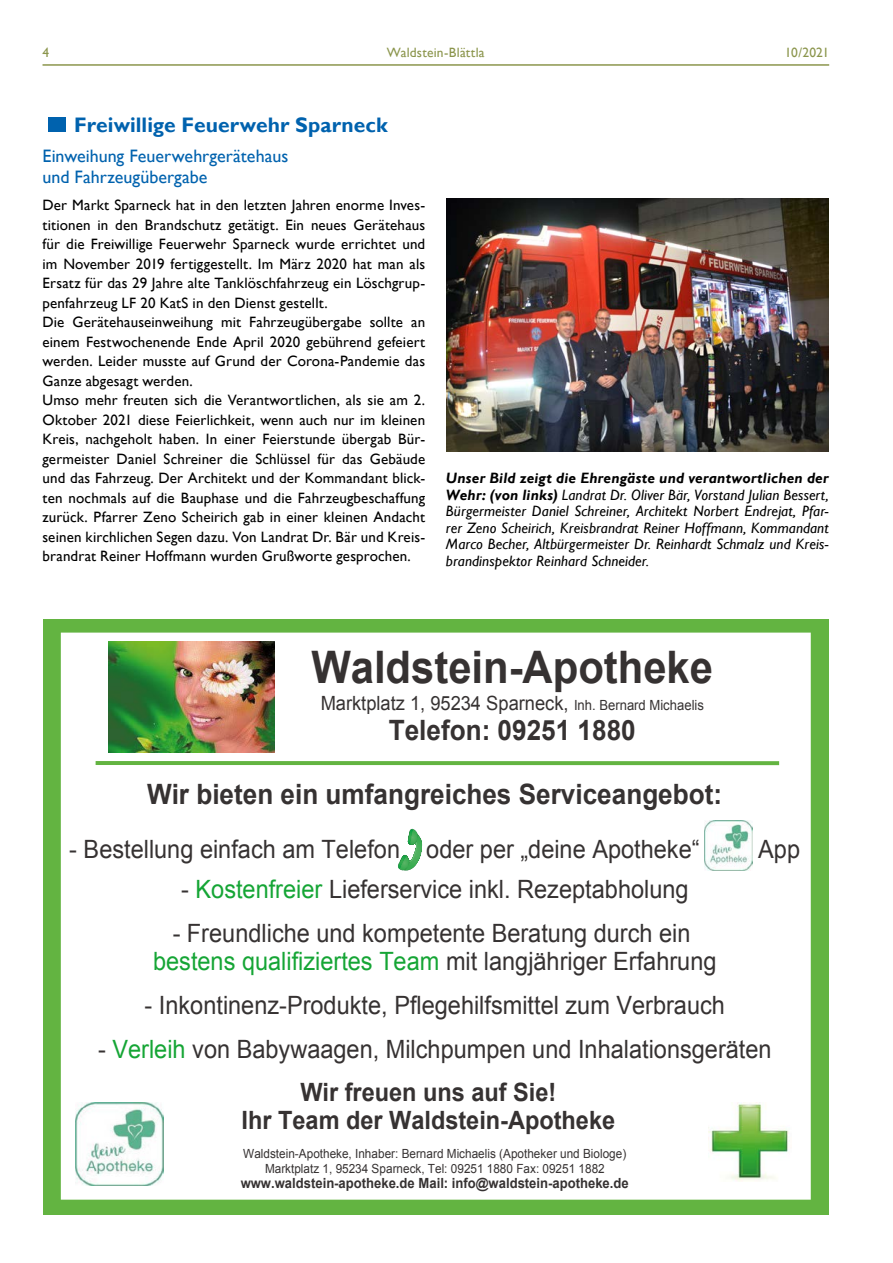
<style>
.page{position:relative;width:893px;height:1263px;background:#fff}
.page>*{position:absolute;margin:0;border:0;box-sizing:border-box;transform-origin:0 0}
.t1{font:700 44.85px "Arial";color:#363232;scale:.93 1}
.t2{font:700 28.05px "Arial";color:#363232;scale:.93 1}
.t3{font:25.2px/28.2px "Arial";color:#363232;text-align:center;scale:.93 1}
.t4{font:700 25.2px/28.3px "Arial";color:#363232;text-align:center;scale:.93 1}
.t5{font:700 21px "Gill Sans";color:#0062ae}
.t6{font:19.65px "Arial";color:#363232;scale:.93 1}
.t7{font:18px/21px "Gill Sans";color:#0062ae}
.t8{font:15px/19.5px "Gill Sans";letter-spacing:.01em;color:#000}
.t9{font:italic 15px/16.5px "Gill Sans";letter-spacing:.01em;color:#000;text-align:justify}
.t10{font:700 13.95px "Arial";color:#363232;scale:.93 1}
.t11{font:13.5px "Gill Sans";letter-spacing:.015em;color:#8b954c}
.t12{font:12.6px/14.1px "Arial";color:#363232;text-align:center;scale:.93 1}
.s1{font-weight:700}
.s2{font-size:13.95px}
.s3{color:#15a535}
</style>
<div class="page">
<hr style="left:43px;top:64px;width:786px;height:2px;background:#8b954c">
<div style="left:48px;top:117px;width:18px;height:15px;background:#0062ae"></div>
<img style="left:446px;top:199px;width:383px;height:252px">
<div style="left:43px;top:620px;width:785px;height:595px;background:#63b441"></div>
<div style="left:61px;top:633px;width:750px;height:567px;background:#fff"></div>
<img style="left:709px;top:1102px;width:82px;height:79px">
<svg style="left:96px;top:761px;width:683px;height:4px"></svg>
<img style="left:109px;top:641px;width:165px;height:111px">
<svg style="left:398px;top:829px;width:24px;height:43px"></svg>
<img style="left:705px;top:821px;width:48px;height:49px">
<img style="left:76px;top:1102px;width:88px;height:84px">
<p class="t11" style="left:43px;top:45px;width:8px">4</p>
<p class="t11" style="left:387px;top:45px;width:99px">Waldstein-Blättla</p>
<p class="t11" style="left:785px;top:45px;width:46px">10/2021</p>
<h3 class="t5" style="left:74px;top:112px;width:315px">Freiwillige Feuerwehr Sparneck</h3>
<p class="t7" style="left:43px;top:145px;width:247px">Einweihung Feuerwehrgerätehaus und Fahrzeugübergabe</p>
<p class="t8" style="left:43px;top:195px;width:384px">Der Markt Sparneck hat in den letzten Jahren enorme Inves&shy;titionen in den Brandschutz getätigt. Ein neues Gerätehaus für die Freiwillige Feuerwehr Sparneck wurde errichtet und im November 2019 fertiggestellt. Im März 2020 hat man als Ersatz für das 29 Jahre alte Tanklöschfahrzeug ein Löschgrup&shy;penfahrzeug LF 20 KatS in den Dienst gestellt.<br>Die Gerätehauseinweihung mit Fahrzeugübergabe sollte an einem Festwochenende Ende April 2020 gebührend gefeiert werden. Leider musste auf Grund der Corona-Pandemie das Ganze abgesagt werden.<br>Umso mehr freuten sich die Verantwortlichen, als sie am 2.<br>Oktober 2021 diese Feierlichkeit, wenn auch nur im kleinen Kreis, nachgeholt haben. In einer Feierstunde übergab Bür&shy;germeister Daniel Schreiner die Schlüssel für das Gebäude und das Fahrzeug. Der Architekt und der Kommandant blick&shy;ten nochmals auf die Bauphase und die Fahrzeugbeschaffung zurück. Pfarrer Zeno Scheirich gab in einer kleinen Andacht seinen kirchlichen Segen dazu. Von Landrat Dr. Bär und Kreis&shy;brandrat Reiner Hoffmann wurden Grußworte gesprochen.</p>
<p class="t9" style="left:446px;top:470px;width:384px"><span class="s1">Unser Bild zeigt die Ehrengäste und verantwortlichen der Wehr: (von links)</span> Landrat Dr. Oliver Bär, Vorstand Julian Bessert, Bürgermeister Daniel Schreiner, Architekt Norbert Endrejat, Pfar&shy;rer Zeno Scheirich, Kreisbrandrat Reiner Hoffmann, Kommandant Marco Becher, Altbürgermeister Dr. Reinhardt Schmalz und Kreis&shy;brandinspektor Reinhard Schneider.</p>
<h1 class="t1" style="left:311px;top:650px;width:433px">Waldstein-Apotheke</h1>
<h3 class="t6" style="left:321px;top:696px;width:414px">Marktplatz 1, 95234 Sparneck, <span class="s2">Inh. Bernard Michaelis</span></h3>
<h2 class="t2" style="left:389px;top:719px;width:267px">Telefon: 09251 1880</h2>
<h2 class="t2" style="left:147px;top:783px;width:620px">Wir bieten ein umfangreiches Serviceangebot:</h2>
<h3 class="t3" style="left:69px;top:837px;width:679px">- Bestellung einfach am Telefon oder per „deine Apotheke“</h3>
<h3 class="t3" style="left:758px;top:837px;width:46px">App</h3>
<h3 class="t3" style="left:181px;top:877px;width:547px">- <span class="s3">Kostenfreier</span> Lieferservice inkl. Rezeptabholung</h3>
<h3 class="t3" style="left:153px;top:921px;width:607px">- Freundliche und kompetente Beratung durch ein <span class="s3">bestens qualifiziertes Team</span> mit langjähriger Erfahrung</h3>
<h3 class="t3" style="left:145px;top:993px;width:625px">- Inkontinenz-Produkte, Pflegehilfsmittel zum Verbrauch</h3>
<h3 class="t3" style="left:98px;top:1037px;width:726px">- <span class="s3">Verleih</span> von Babywaagen, Milchpumpen und Inhalationsgeräten</h3>
<h3 class="t4" style="left:242px;top:1080px;width:403px">Wir freuen uns auf Sie!<br>Ihr Team der Waldstein-Apotheke</h3>
<p class="t12" style="left:243px;top:1148px;width:413px">Waldstein-Apotheke, Inhaber: Bernard Michaelis (Apotheker und Biologe)<br>Marktplatz 1, 95234 Sparneck, Tel: 09251 1880 Fax: 09251 1882</p>
<p class="t10" style="left:241px;top:1178px;width:419px">www.waldstein-apotheke.de Mail: info@waldstein-apotheke.de</p>
</div>
